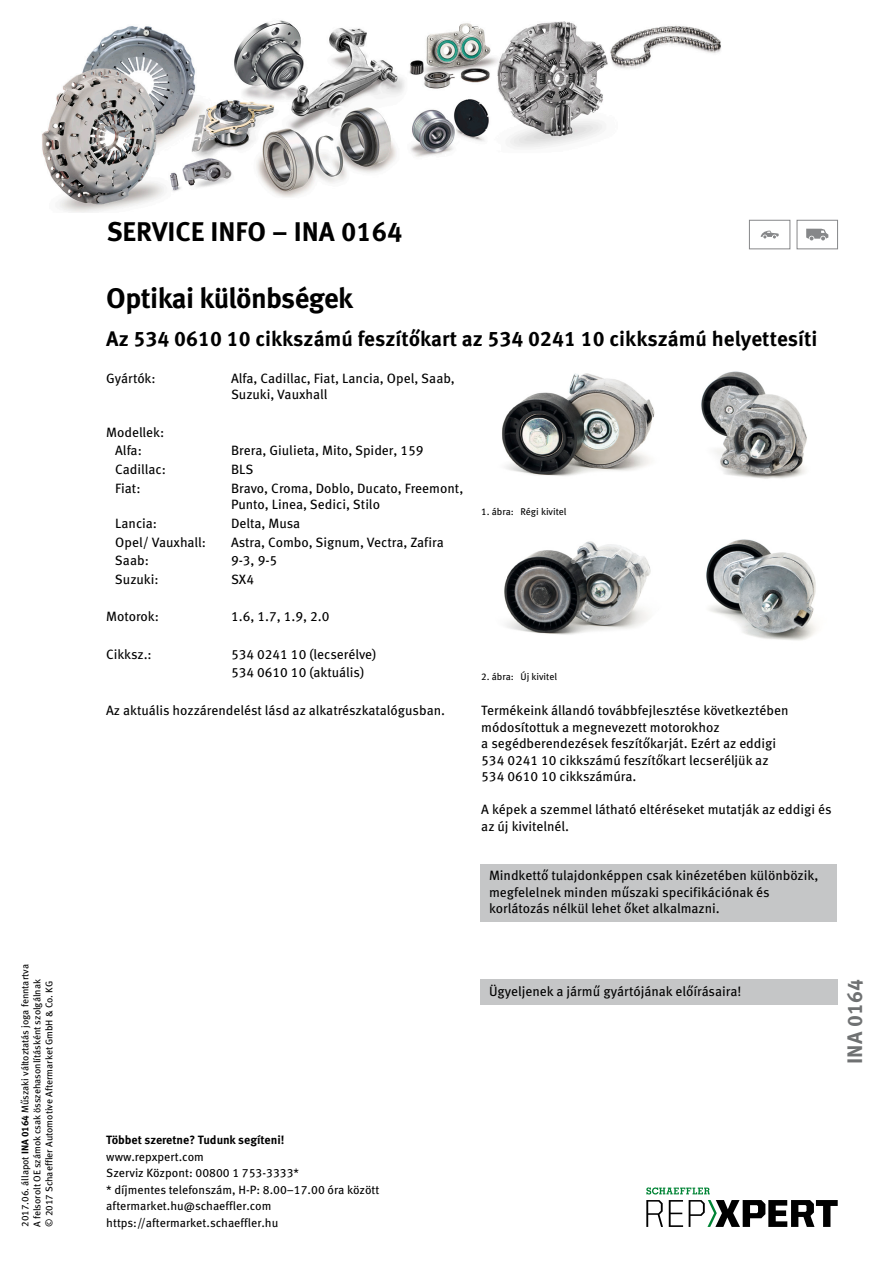
<style>
.page{position:relative;width:893px;height:1263px;background:#fff}
.page>*{position:absolute;margin:0;border:0;box-sizing:border-box;transform-origin:0 0}
.t1{font:700 28.5px "Meta Pro";letter-spacing:-.02em;color:#000}
.t2{font:700 27px "Meta Pro";color:#000}
.t3{font:700 21px "Meta Pro";color:#000}
.t4{font:700 21px "Meta Pro";color:#6f7172}
.t5{font:13.5px/16.5px "Meta Pro";color:#000}
.t6{font:12px/16.5px "Meta Pro";color:#000}
.t7{font:700 12px "Meta Pro";color:#000}
.t8{font:9.75px/12px "Meta Pro";letter-spacing:-.005em;color:#000}
.s1{font-weight:700}
</style>
<div class="page">
<img style="left:502px;top:373px;width:153px;height:103px">
<img style="left:701px;top:371px;width:106px;height:108px">
<img style="left:504px;top:541px;width:147px;height:94px">
<img style="left:706px;top:539px;width:110px;height:102px">
<div style="left:480px;top:864px;width:357px;height:58px;background:#c5c6c7"></div>
<div style="left:480px;top:980px;width:358px;height:25px;background:#c5c6c7"></div>
<div style="left:749px;top:220px;width:41px;height:29px;border:1px solid #868789"></div>
<svg style="left:761px;top:231px;width:18px;height:7px"></svg>
<div style="left:797px;top:220px;width:41px;height:29px;border:1px solid #868789"></div>
<svg style="left:806px;top:229px;width:22px;height:11px"></svg>
<img style="left:42px;top:20px;width:679px;height:193px">
<svg style="left:646px;top:1200px;width:17px;height:27px"></svg>
<svg style="left:669px;top:1200px;width:14px;height:27px"></svg>
<svg style="left:689px;top:1200px;width:149px;height:27px"></svg>
<svg style="left:646px;top:1187px;width:64px;height:7px"></svg>
<p class="t8" style="left:19px;top:1227px;width:264px;rotate:-90deg">2017.06. állapot <span class="s1">INA 0164</span> Műszaki változtatás joga fenntartva<br>A felsorolt OE számok csak összehasonlításként szolgálnak<br>© 2017 Schaeffler Automotive Aftermarket GmbH &amp; Co. KG</p>
<h2 class="t2" style="left:107px;top:210px;width:297px">SERVICE INFO – INA 0164</h2>
<h1 class="t1" style="left:106px;top:276px;width:248px">Optikai különbségek</h1>
<h3 class="t3" style="left:106px;top:323px;width:713px">Az 534 0610 10 cikkszámú feszítőkart az 534 0241 10 cikkszámú helyettesíti</h3>
<p class="t5" style="left:106px;top:369px;width:51px">Gyártók:</p>
<p class="t5" style="left:231px;top:369px;width:225px">Alfa, Cadillac, Fiat, Lancia, Opel, Saab,<br>Suzuki, Vauxhall</p>
<p class="t5" style="left:115px;top:422px;width:51px;line-height:18.8px;text-indent:-9px">Modellek:<br>Alfa:</p>
<p class="t5" style="left:231px;top:442px;width:194px">Brera, Giulieta, Mito, Spider, 159</p>
<p class="t5" style="left:115px;top:460px;width:52px">Cadillac:</p>
<p class="t5" style="left:231px;top:460px;width:24px">BLS</p>
<p class="t5" style="left:115px;top:479px;width:27px">Fiat:</p>
<p class="t5" style="left:231px;top:479px;width:234px">Bravo, Croma, Doblo, Ducato, Freemont,<br>Punto, Linea, Sedici, Stilo</p>
<p class="t5" style="left:115px;top:514px;width:43px">Lancia:</p>
<p class="t5" style="left:231px;top:514px;width:71px">Delta, Musa</p>
<p class="t5" style="left:115px;top:533px;width:92px">Opel/ Vauxhall:</p>
<p class="t5" style="left:231px;top:533px;width:214px">Astra, Combo, Signum, Vectra, Zafira</p>
<p class="t5" style="left:115px;top:551px;width:35px">Saab:</p>
<p class="t5" style="left:231px;top:551px;width:48px">9-3, 9-5</p>
<p class="t5" style="left:115px;top:570px;width:45px">Suzuki:</p>
<p class="t5" style="left:231px;top:570px;width:25px">SX4</p>
<p class="t5" style="left:106px;top:608px;width:54px">Motorok:</p>
<p class="t5" style="left:231px;top:608px;width:100px">1.6, 1.7, 1.9, 2.0</p>
<p class="t5" style="left:106px;top:645px;width:47px">Cikksz.:</p>
<p class="t5" style="left:231px;top:644px;width:147px;line-height:18.8px">534 0241 10 (lecserélve)<br>534 0610 10 (aktuális)</p>
<p class="t5" style="left:106px;top:701px;width:340px">Az aktuális hozzárendelést lásd az alkatrészkatalógusban.</p>
<p class="t5" style="left:481px;top:701px;width:309px">Termékeink állandó továbbfejlesztése következtében módosítottuk a megnevezett motorokhoz<br>a segédberendezések feszítőkarját. Ezért az eddigi 534 0241 10 cikkszámú feszítőkart lecseréljük az 534 0610 10 cikkszámúra.</p>
<p class="t5" style="left:481px;top:800px;width:352px">A képek a szemmel látható eltéréseket mutatják az eddigi és az új kivitelnél.</p>
<p class="t8" style="left:481px;top:504px;width:87px">1. ábra: Régi kivitel</p>
<p class="t8" style="left:481px;top:669px;width:77px">2. ábra: Új kivitel</p>
<p class="t5" style="left:489px;top:866px;width:331px">Mindkettő tulajdonképpen csak kinézetében különbözik, megfelelnek minden műszaki specifikációnak és korlátozás nélkül lehet őket alkalmazni.</p>
<p class="t5" style="left:489px;top:982px;width:254px">Ügyeljenek a jármű gyártójának előírásaira!</p>
<h3 class="t4" style="left:838px;top:1064px;width:86px;rotate:-90deg">INA 0164</h3>
<p class="t7" style="left:106px;top:1131px;width:180px">Többet szeretne? Tudunk segíteni!</p>
<p class="t6" style="left:106px;top:1147px;width:275px">www.repxpert.com<br>Szerviz Központ: 00800 1 753-3333*<br>* díjmentes telefonszám, H-P: 8.00–17.00 óra között aftermarket.hu@schaeffler.com https://aftermarket.schaeffler.hu</p>
</div>
